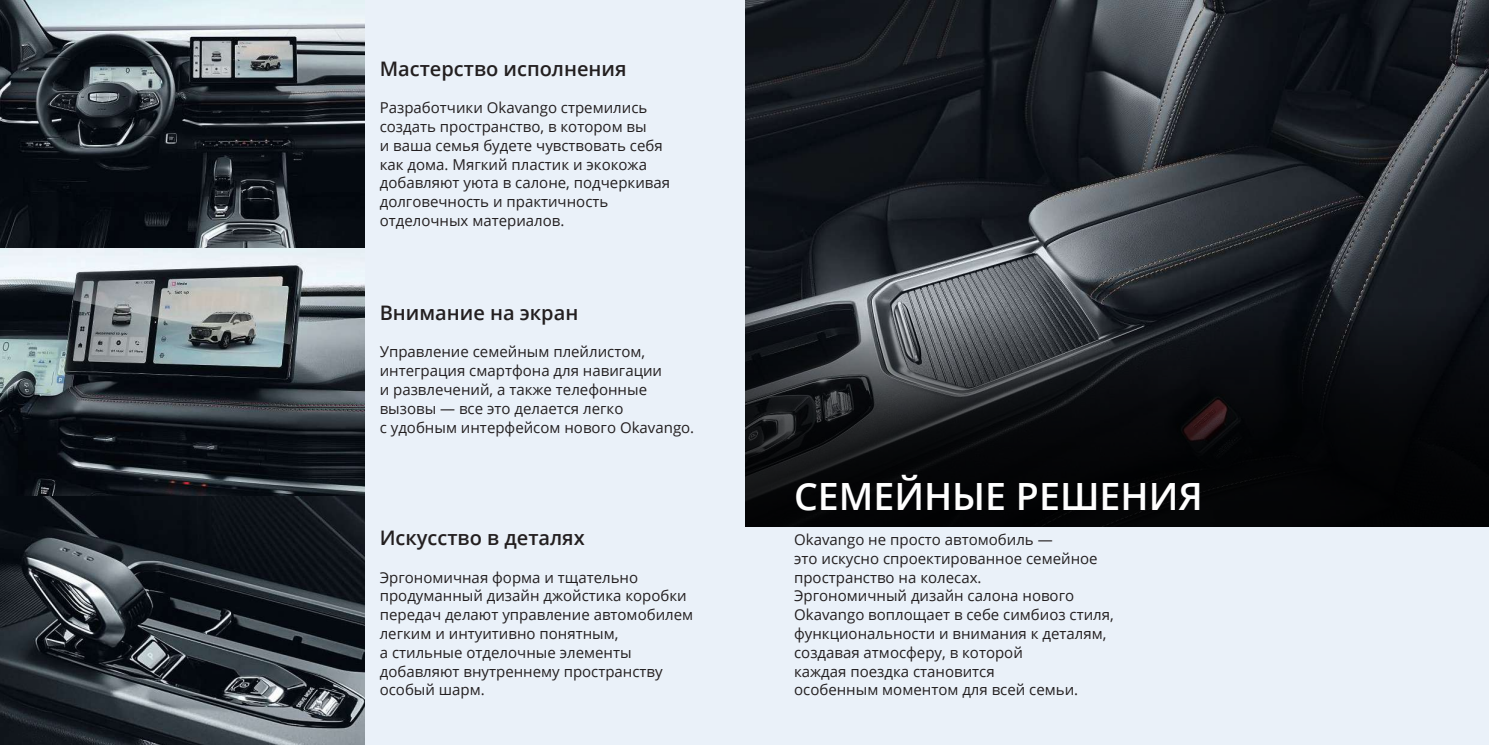
<style>
.page{position:relative;width:1489px;height:745px;background:#fff}
.page>*{position:absolute;margin:0;border:0;box-sizing:border-box;transform-origin:0 0}
.t1{font:600 37.5px "Open Sans";color:#fff}
.t2{font:600 20px "Open Sans";color:#231f20}
.t3{font:15px/18.8px "Open Sans";color:#231f20}
</style>
<div class="page">
<div style="left:744px;top:0;width:744px;height:744px;background:#eaf1f9"></div>
<img style="left:745px;top:0;width:743px;height:309px">
<svg style="left:745px;top:309px;width:743px;height:217px;background:#131518"></svg>
<div style="left:0;top:0;width:744px;height:744px;background:#eaf1f9"></div>
<img style="left:0;top:0;width:365px;height:248px">
<svg style="left:0;top:264px;width:365px;height:232px;background:#4a5156"></svg>
<svg style="left:0;top:496px;width:365px;height:248px;background:#2e343b"></svg>
<h2 class="t2" style="left:380px;top:55px;width:248px">Мастерство исполнения</h2>
<p class="t3" style="left:380px;top:98px;width:292px">Разработчики Okavango стремились создать пространство, в котором вы<br>и ваша семья будете чувствовать себя как дома. Мягкий пластик и экокожа добавляют уюта в салоне, подчеркивая долговечность и практичность отделочных материалов.</p>
<h2 class="t2" style="left:380px;top:299px;width:200px">Внимание на экран</h2>
<p class="t3" style="left:380px;top:342px;width:316px">Управление семейным плейлистом, интеграция смартфона для навигации<br>и развлечений, а также телефонные вызовы — все это делается легко<br>с удобным интерфейсом нового Okavango.</p>
<h2 class="t2" style="left:380px;top:524px;width:206px">Искусство в деталях</h2>
<p class="t3" style="left:380px;top:567px;width:315px">Эргономичная форма и тщательно продуманный дизайн джойстика коробки передач делают управление автомобилем легким и интуитивно понятным,<br>а стильные отделочные элементы добавляют внутреннему пространству особый шарм.</p>
<h1 class="t1" style="left:794px;top:470px;width:410px">СЕМЕЙНЫЕ РЕШЕНИЯ</h1>
<p class="t3" style="left:794px;top:529px;width:321px">Okavango не просто автомобиль —<br>это искусно спроектированное семейное пространство на колесах.<br>Эргономичный дизайн салона нового Okavango воплощает в себе симбиоз стиля, функциональности и внимания к деталям, создавая атмосферу, в которой<br>каждая поездка становится<br>особенным моментом для всей семьи.</p>
</div>
